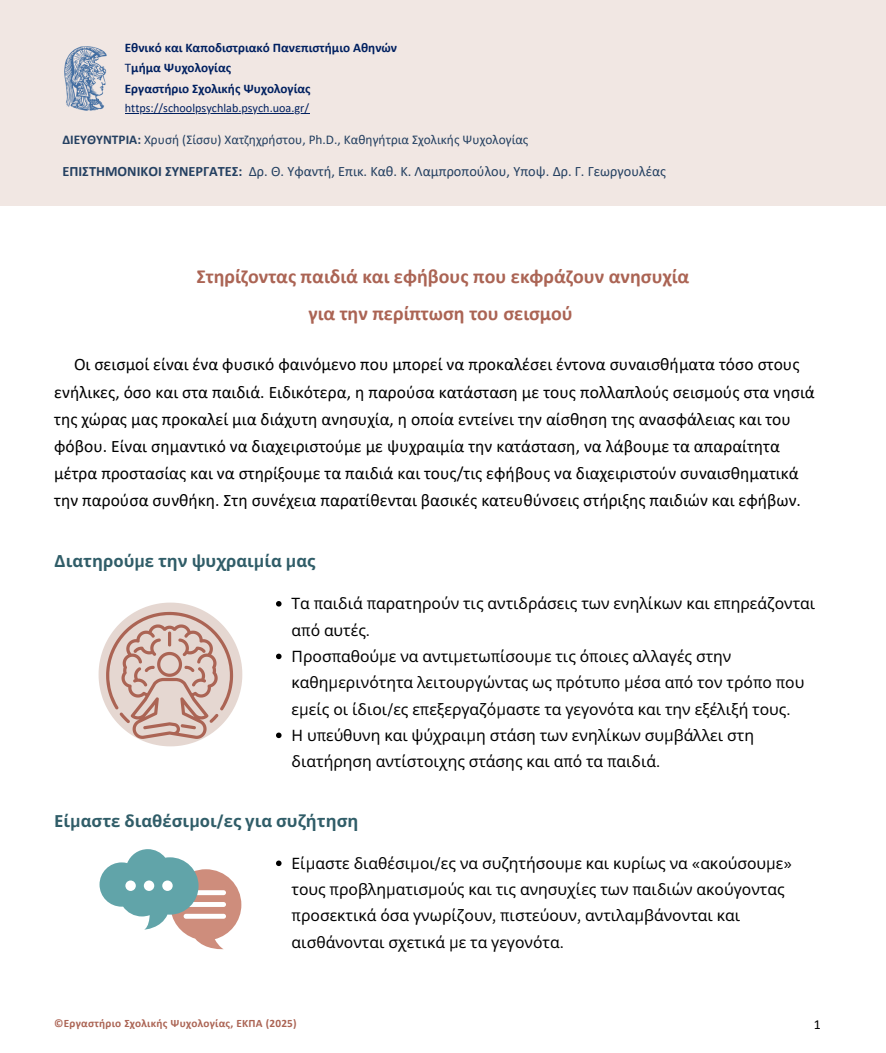
<style>
.page{position:relative;width:886px;height:1053px;background:#fff}
.page>*{position:absolute;margin:0;border:0;box-sizing:border-box;transform-origin:0 0}
.t1{font:700 20px/36.5px "Calibri";color:#ab6454;text-align:center}
.t2{font:17.5px/27.2px "Calibri";color:#000}
.t3{font:700 16.62px "Noto Sans";color:#305d68}
.t4{font:15.62px/26.2px "Noto Sans";color:#000}
.t5{font:14.25px "Calibri";color:#244061}
.t6{font:700 14.25px "Calibri";color:#244061}
.t7{font:13.75px "Calibri";color:#000}
.t8{font:13.38px "Calibri";color:#244061}
.t9{font:700 13.12px/20.6px "Calibri";color:#002060}
.t10{font:12.12px "Calibri";color:#002060}
.t11{font:700 11.25px "Calibri";letter-spacing:.025em;color:#ab6454}
.s1{font-weight:400}
.s2{font-weight:700}
.s3{font-family:"Canva Sans"}
</style>
<div class="page">
<div style="left:0;top:0;width:886px;height:206px;background:#f1e7e3"></div>
<img style="left:54px;top:37px;width:62px;height:84px">
<svg style="left:99px;top:602px;width:143px;height:144px"></svg>
<svg style="left:100px;top:849px;width:141px;height:101px"></svg>
<div style="left:125px;top:880px;width:11px;height:11px;background:#fff;border-radius:50%"></div>
<div style="left:144px;top:880px;width:10px;height:11px;background:#fff;border-radius:50%"></div>
<div style="left:162px;top:880px;width:11px;height:11px;background:#fff;border-radius:50%"></div>
<hr style="left:125px;top:113px;width:184px;height:1px;background:#002060">
<svg style="left:276px;top:601px;width:6px;height:5px"></svg>
<svg style="left:276px;top:654px;width:6px;height:5px"></svg>
<svg style="left:276px;top:732px;width:6px;height:6px"></svg>
<svg style="left:276px;top:860px;width:6px;height:6px"></svg>
<p class="t9" style="left:125px;top:38px;width:274px">Εθνικό και Καποδιστριακό Πανεπιστήμιο Αθηνών<br><span class="s1">Τ</span>μήμα Ψυχολογίας<br>Εργαστήριο Σχολικής Ψυχολογίας</p>
<h5 class="t10" style="left:125px;top:103px;width:186px">https://schoolpsychlab.psych.uoa.gr/</h5>
<h5 class="t8" style="left:62px;top:134px;width:467px"><span class="s2">ΔΙΕΥΘΥΝΤΡΙΑ:</span> Χρυσή (Σίσσυ) Χατζηχρήστου, Ph.D., Καθηγήτρια Σχολικής Ψυχολογίας</h5>
<h4 class="t6" style="left:62px;top:165px;width:181px">ΕΠΙΣΤΗΜΟΝΙΚΟΙ ΣΥΝΕΡΓΑΤΕΣ:</h4>
<h1 class="t5" style="left:249px;top:165px;width:419px">Δρ. Θ. Υφαντή, Επικ. Καθ. Κ. Λαμπροπούλου, Υποψ. Δρ. Γ. Γεωργουλέας</h1>
<h3 class="t1" style="left:197px;top:260px;width:494px">Στηρίζοντας παιδιά και εφήβους που εκφράζουν ανησυχία για την περίπτωση του σεισμού</h3>
<p class="t2" style="left:54px;top:352px;width:762px;text-indent:20px">Οι σεισμοί είναι ένα φυσικό φαινόμενο που μπορεί να προκαλέσει έντονα συναισθήματα τόσο στους ενήλικες, όσο και στα παιδιά. Ειδικότερα, η παρούσα κατάσταση με τους πολλαπλούς σεισμούς στα νησιά της χώρας μας προκαλεί μια διάχυτη ανησυχία, η οποία εντείνει την αίσθηση της ανασφάλειας και του φόβου. Είναι σημαντικό να διαχειριστούμε με ψυχραιμία την κατάσταση, να λάβουμε τα απαραίτητα μέτρα προστασίας και να στηρίξουμε τα παιδιά και τους/τις εφήβους να διαχειριστούν συναισθηματικά την παρούσα συνθήκη. Στη συνέχεια παρατίθενται βασικές κατευθύνσεις στήριξης παιδιών και εφήβων.</p>
<p class="t3" style="left:54px;top:549px;width:263px"><span class="s3">Δ</span>ιατηρού<span class="s3">μ</span>ε την ψυχραι<span class="s3">μ</span>ία <span class="s3">μ</span>ας</p>
<p class="t4" style="left:292px;top:590px;width:525px">Τα <span class="s3">π</span>αιδιά <span class="s3">π</span>αρατηρούν τις αντιδράσεις των ενηλίκων και ε<span class="s3">π</span>ηρεάζονται α<span class="s3">π</span>ό αυτές<span class="s3">.</span></p>
<p class="t4" style="left:292px;top:643px;width:514px">Προσ<span class="s3">π</span>αθού<span class="s3">μ</span>ε να αντι<span class="s3">μ</span>ετω<span class="s3">π</span>ίσου<span class="s3">μ</span>ε τις ό<span class="s3">π</span>οιες αλλαγές στην καθη<span class="s3">μ</span>ερινότητα λειτουργώντας ως <span class="s3">π</span>ρότυ<span class="s3">π</span>ο <span class="s3">μ</span>έσα α<span class="s3">π</span>ό τον τρό<span class="s3">π</span>ο <span class="s3">π</span>ου ε<span class="s3">μ</span>είς οι ίδιοι<span class="s3">/</span>ες ε<span class="s3">π</span>εξεργαζό<span class="s3">μ</span>αστε τα γεγονότα και την εξέλιξή τους<span class="s3">.</span></p>
<h2 class="t4" style="left:292px;top:722px;width:464px">Η υ<span class="s3">π</span>εύθυνη και ψύχραι<span class="s3">μ</span>η στάση των ενηλίκων συ<span class="s3">μ</span>βάλλει στη διατήρηση αντίστοιχης στάσης και α<span class="s3">π</span>ό τα <span class="s3">π</span>αιδιά<span class="s3">.</span></h2>
<p class="t3" style="left:54px;top:809px;width:306px">Εί<span class="s3">μ</span>αστε διαθέσι<span class="s3">μ</span>οι<span class="s3">/</span>ες για συζήτηση</p>
<p class="t4" style="left:292px;top:850px;width:502px">Εί<span class="s3">μ</span>αστε διαθέσι<span class="s3">μ</span>οι<span class="s3">/</span>ες να συζητήσου<span class="s3">μ</span>ε και κυρίως να <span class="s3">«</span>ακούσου<span class="s3">μ</span>ε<span class="s3">» </span>τους <span class="s3">π</span>ροβλη<span class="s3">μ</span>ατισ<span class="s3">μ</span>ούς και τις ανησυχίες των <span class="s3">π</span>αιδιών ακούγοντας <span class="s3">π</span>ροσεκτικά όσα γνωρίζουν<span class="s3">, π</span>ιστεύουν<span class="s3">,</span> αντιλα<span class="s3">μ</span>βάνονται και αισθάνονται σχετικά <span class="s3">μ</span>ε τα γεγονότα<span class="s3">.</span></p>
<p class="t11" style="left:54px;top:1018px;width:244px">©Εργαστήριο Σχολικής Ψυχολογίας, ΕΚΠΑ (2025)</p>
<h2 class="t7" style="left:814px;top:1018px;width:8px">1</h2>
</div>
